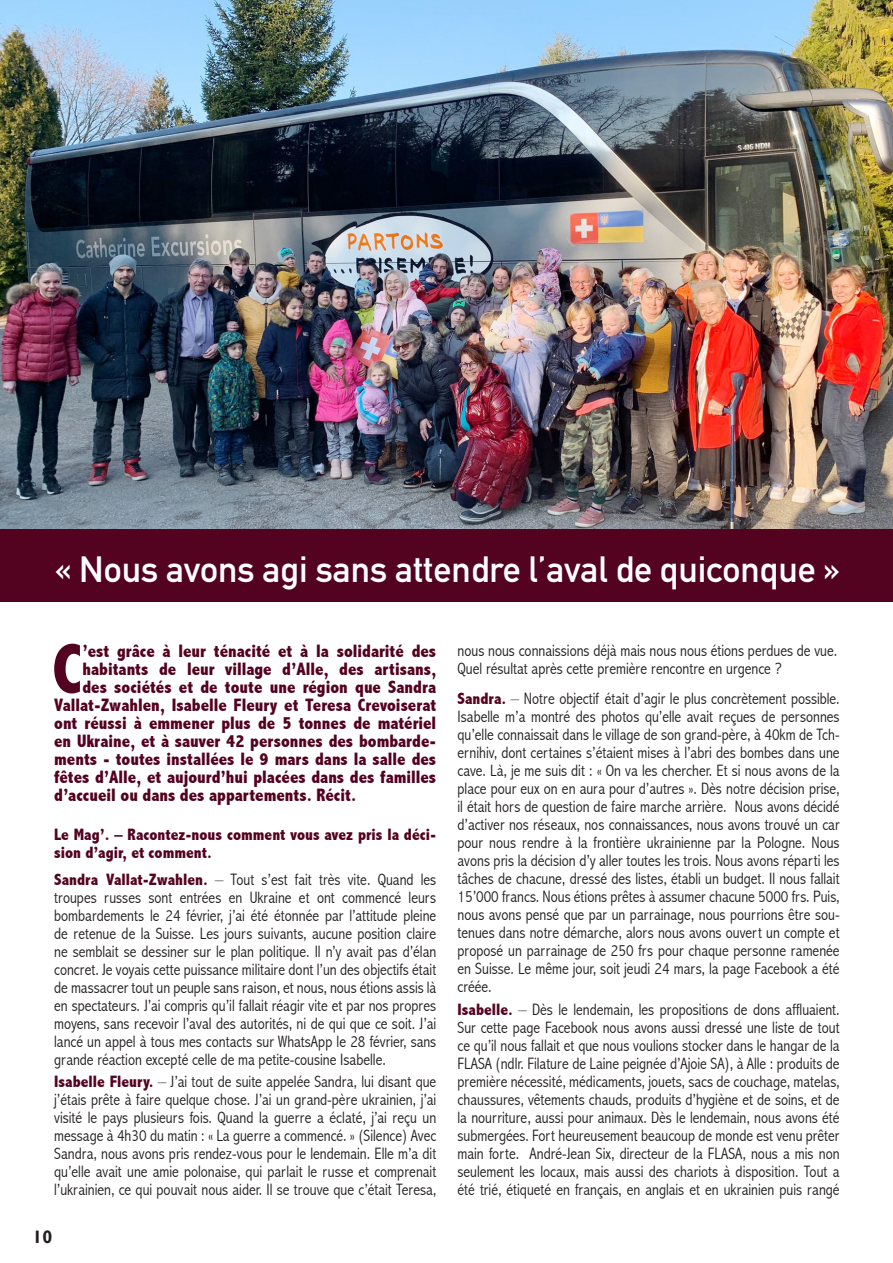
<style>
.page{position:relative;width:893px;height:1263px;background:#fff}
.page>*{position:absolute;margin:0;border:0;box-sizing:border-box;transform-origin:0 0}
.t1{font:800 condensed 70.8px "Abadi";color:#530320}
.t2{font:700 36px "DIN Alternate";color:#fff}
.t3{font:800 condensed 18px "Abadi";color:#530320}
.t4{font:700 18px "Gill Sans";color:#231f20}
.t5{font:300 condensed 16.5px/18px "Abadi";color:#231f20;text-align:justify}
.t6{font:800 condensed 16.5px/18px "Abadi";color:#530320}
.s1{font-weight:800;color:#530421}
</style>
<div class="page">
<img style="left:0;top:0;width:893px;height:529px">
<div style="left:0;top:529px;width:893px;height:73px;background:#530320"></div>
<h2 class="t2" style="left:54px;top:548px;width:788px">« Nous avons agi sans attendre l’aval de quiconque »</h2>
<h1 class="t1" style="left:52px;top:631px;width:32px">C</h1>
<p class="t3" style="left:82px;top:641px;width:355px">’est grâce à leur ténacité et à la solidarité des</p>
<p class="t3" style="left:82px;top:659px;width:355px">habitants de leur village d’Alle, des artisans,</p>
<p class="t3" style="left:82px;top:677px;width:355px">des sociétés et de toute une région que Sandra</p>
<p class="t3" style="left:54px;top:695px;width:384px">Vallat-Zwahlen, Isabelle Fleury et Teresa Crevoiserat</p>
<p class="t3" style="left:54px;top:713px;width:384px">ont réussi à emmener plus de 5 tonnes de matériel</p>
<p class="t3" style="left:54px;top:731px;width:384px">en Ukraine, et à sauver 42 personnes des bombarde-</p>
<p class="t3" style="left:54px;top:749px;width:384px">ments - toutes installées le 9 mars dans la salle des</p>
<p class="t3" style="left:54px;top:767px;width:384px">fêtes d’Alle, et aujourd’hui placées dans des familles</p>
<p class="t3" style="left:54px;top:785px;width:304px">d’accueil ou dans des appartements. Récit.</p>
<p class="t6" style="left:54px;top:826px;width:384px">Le Mag’. – Racontez-nous comment vous avez pris la déci&shy;sion d’agir, et comment.</p>
<p class="t5" style="left:54px;top:870px;width:384px"><span class="s1">Sandra Vallat-Zwahlen.</span> – Tout s’est fait très vite. Quand les troupes russes sont entrées en Ukraine et ont commencé leurs bombardements le 24 février, j’ai été étonnée par l’attitude pleine de retenue de la Suisse. Les jours suivants, aucune position claire ne semblait se dessiner sur le plan politique. Il n’y avait pas d’élan concret. Je voyais cette puissance militaire dont l’un des objectifs était de massacrer tout un peuple sans raison, et nous, nous étions assis là en spectateurs. J’ai compris qu’il fallait réagir vite et par nos propres moyens, sans recevoir l’aval des autorités, ni de qui que ce soit. J’ai lancé un appel à tous mes contacts sur WhatsApp le 28 février, sans grande réaction excepté celle de ma petite-cousine Isabelle.</p>
<p class="t5" style="left:54px;top:1073px;width:384px"><span class="s1">Isabelle Fleury.</span> – J’ai tout de suite appelée Sandra, lui disant que j’étais prête à faire quelque chose. J’ai un grand-père ukrainien, j’ai visité le pays plusieurs fois. Quand la guerre a éclaté, j’ai reçu un message à 4h30 du matin : « La guerre a commencé. » (Silence) Avec Sandra, nous avons pris rendez-vous pour le lendemain. Elle m’a dit qu’elle avait une amie polonaise, qui parlait le russe et comprenait l’ukrainien, ce qui pouvait nous aider. Il se trouve que c’était Teresa,</p>
<p class="t4" style="left:33px;top:1226px;width:21px">10</p>
<p class="t5" style="left:458px;top:642px;width:381px">nous nous connaissions déjà mais nous nous étions perdues de vue.<br>Quel résultat après cette première rencontre en urgence ?</p>
<p class="t5" style="left:458px;top:690px;width:384px"><span class="s1">Sandra.</span> – Notre objectif était d’agir le plus concrètement possible.<br>Isabelle m’a montré des photos qu’elle avait reçues de personnes qu’elle connaissait dans le village de son grand-père, à 40km de Tch&shy;ernihiv, dont certaines s’étaient mises à l’abri des bombes dans une cave. Là, je me suis dit : « On va les chercher. Et si nous avons de la place pour eux on en aura pour d’autres ». Dès notre décision prise, il était hors de question de faire marche arrière. Nous avons décidé d’activer nos réseaux, nos connaissances, nous avons trouvé un car pour nous rendre à la frontière ukrainienne par la Pologne. Nous avons pris la décision d’y aller toutes les trois. Nous avons réparti les tâches de chacune, dressé des listes, établi un budget. Il nous fallait 15’000 francs. Nous étions prêtes à assumer chacune 5000 frs. Puis, nous avons pensé que par un parrainage, nous pourrions être sou&shy;tenues dans notre démarche, alors nous avons ouvert un compte et proposé un parrainage de 250 frs pour chaque personne ramenée en Suisse. Le même jour, soit jeudi 24 mars, la page Facebook a été créée.</p>
<p class="t5" style="left:458px;top:1001px;width:384px"><span class="s1">Isabelle.</span> – Dès le lendemain, les propositions de dons affluaient.<br>Sur cette page Facebook nous avons aussi dressé une liste de tout ce qu’il nous fallait et que nous voulions stocker dans le hangar de la FLASA (ndlr. Filature de Laine peignée d’Ajoie SA), à Alle : produits de première nécessité, médicaments, jouets, sacs de couchage, matelas, chaussures, vêtements chauds, produits d’hygiène et de soins, et de la nourriture, aussi pour animaux. Dès le lendemain, nous avons été submergées. Fort heureusement beaucoup de monde est venu prêter main forte. André-Jean Six, directeur de la FLASA, nous a mis non seulement les locaux, mais aussi des chariots à disposition. Tout a été trié, étiqueté en français, en anglais et en ukrainien puis rangé</p>
</div>
